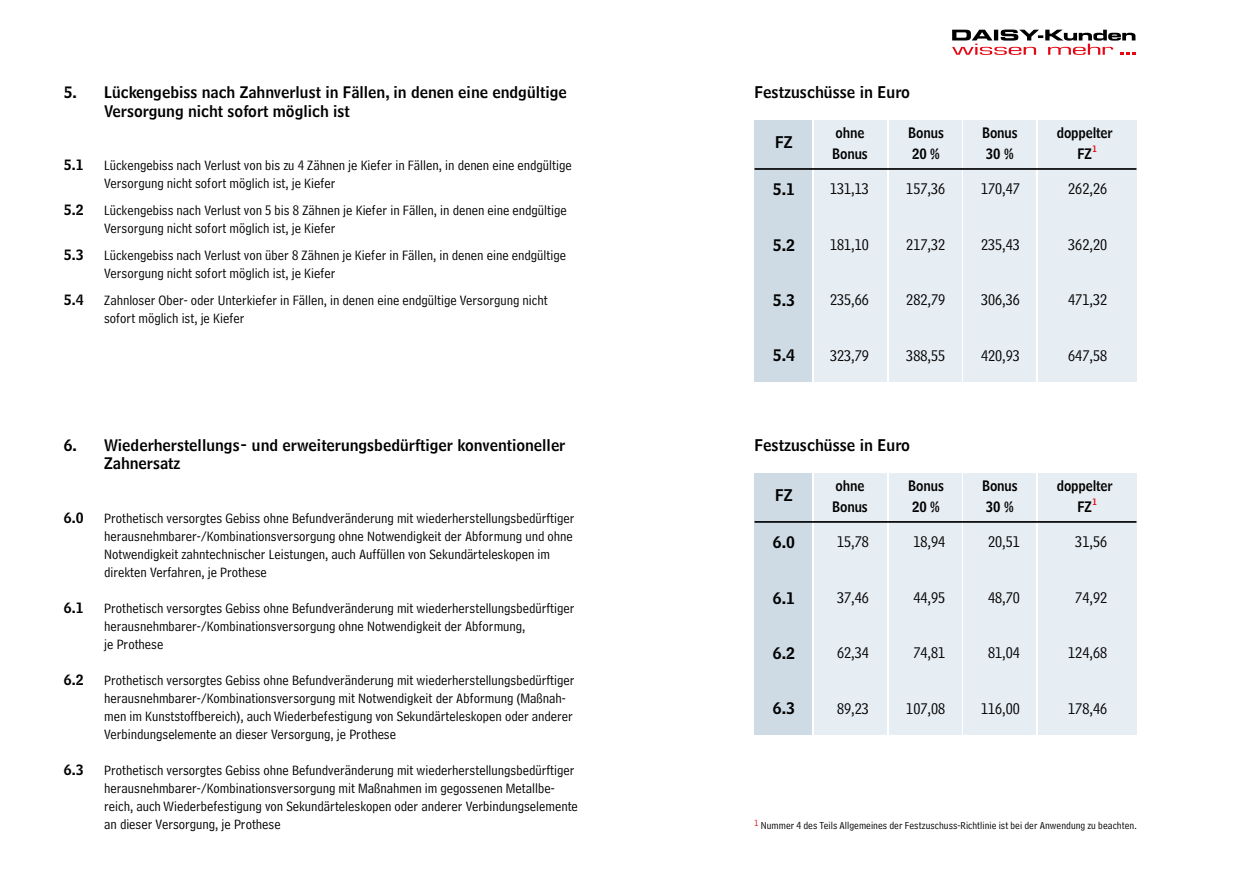
<style>
.page{position:relative;width:1259px;height:893px;background:#fff}
.page>*{position:absolute;margin:0;border:0;box-sizing:border-box;transform-origin:0 0}
.t1{font:15.9px "Bell Centennial Address";color:#000}
.t2{font:15.9px "Bell Centennial Name And Number";color:#000}
.t3{font:15.75px/18.9px "Bell Centennial Name And Number";color:#000}
.t4{font:14.25px/18px "Bell Centennial Address";color:#000}
.t5{font:14.25px/20.1px "Bell Centennial Name And Number";letter-spacing:-.01em;color:#000;scale:.93 1}
.t6{font:14.25px "Bell Centennial Name And Number";letter-spacing:-.01em;color:#000}
.t7{font:10.65px "Bell Centennial Address";letter-spacing:.005em;color:#000}
.t8{font:9.15px "Bell Centennial Address";color:#e30613}
.t9{font:8.85px "Bell Centennial Name And Number";color:#e30613;scale:.93 1}
</style>
<div class="page">
<svg style="left:952px;top:30px;width:183px;height:25px"></svg>
<div style="left:754px;top:121px;width:57px;height:261px;background:#cedbe5"></div>
<div style="left:814px;top:121px;width:72px;height:261px;background:#e6edf3"></div>
<div style="left:889px;top:121px;width:72px;height:261px;background:#e6edf3"></div>
<div style="left:963px;top:121px;width:73px;height:261px;background:#e6edf3"></div>
<div style="left:1038px;top:121px;width:98px;height:261px;background:#e6edf3"></div>
<hr style="left:754px;top:168px;width:382px;height:2px;background:#000">
<div style="left:754px;top:473px;width:57px;height:262px;background:#cedbe5"></div>
<div style="left:814px;top:473px;width:72px;height:262px;background:#e6edf3"></div>
<div style="left:889px;top:473px;width:72px;height:262px;background:#e6edf3"></div>
<div style="left:963px;top:473px;width:73px;height:262px;background:#e6edf3"></div>
<div style="left:1038px;top:473px;width:98px;height:262px;background:#e6edf3"></div>
<hr style="left:754px;top:521px;width:382px;height:2px;background:#000">
<p class="t3" style="left:104px;top:82px;width:464px;text-indent:-40px">5. Lückengebiss nach Zahnverlust in Fällen, in denen eine endgültige<br>Versorgung nicht sofort möglich ist</p>
<p class="t6" style="left:64px;top:156px;width:21px">5.1</p>
<p class="t4" style="left:104px;top:157px;width:469px">Lückengebiss nach Verlust von bis zu 4 Zähnen je Kiefer in Fällen, in denen eine endgültige<br>Versorgung nicht sofort möglich ist, je Kiefer</p>
<p class="t6" style="left:64px;top:201px;width:21px">5.2</p>
<p class="t4" style="left:104px;top:202px;width:464px">Lückengebiss nach Verlust von 5 bis 8 Zähnen je Kiefer in Fällen, in denen eine endgültige<br>Versorgung nicht sofort möglich ist, je Kiefer</p>
<p class="t6" style="left:64px;top:246px;width:21px">5.3</p>
<p class="t4" style="left:104px;top:247px;width:463px">Lückengebiss nach Verlust von über 8 Zähnen je Kiefer in Fällen, in denen eine endgültige<br>Versorgung nicht sofort möglich ist, je Kiefer</p>
<p class="t6" style="left:64px;top:291px;width:21px">5.4</p>
<p class="t4" style="left:104px;top:292px;width:445px">Zahnloser Ober- oder Unterkiefer in Fällen, in denen eine endgültige Versorgung nicht sofort möglich ist, je Kiefer</p>
<p class="t3" style="left:104px;top:435px;width:463px;text-indent:-40px">6. Wiederherstellungs- und erweiterungsbedürftiger konventioneller<br>Zahnersatz</p>
<p class="t6" style="left:64px;top:509px;width:21px">6.0</p>
<p class="t4" style="left:104px;top:509px;width:472px">Prothetisch versorgtes Gebiss ohne Befundveränderung mit wiederherstellungsbedürftiger herausnehmbarer-/Kombinationsversorgung ohne Notwendigkeit der Abformung und ohne Notwendigkeit zahntechnischer Leistungen, auch Auffüllen von Sekundärteleskopen im direkten Verfahren, je Prothese</p>
<p class="t6" style="left:64px;top:599px;width:21px">6.1</p>
<p class="t4" style="left:104px;top:599px;width:472px">Prothetisch versorgtes Gebiss ohne Befundveränderung mit wiederherstellungsbedürftiger herausnehmbarer-/Kombinationsversorgung ohne Notwendigkeit der Abformung,<br>je Prothese</p>
<p class="t6" style="left:64px;top:671px;width:21px">6.2</p>
<p class="t4" style="left:104px;top:671px;width:472px">Prothetisch versorgtes Gebiss ohne Befundveränderung mit wiederherstellungsbedürftiger herausnehmbarer-/Kombinationsversorgung mit Notwendigkeit der Abformung (Maßnah&shy;men im Kunststoffbereich), auch Wiederbefestigung von Sekundärteleskopen oder anderer Verbindungselemente an dieser Versorgung, je Prothese</p>
<p class="t6" style="left:64px;top:761px;width:21px">6.3</p>
<p class="t4" style="left:104px;top:761px;width:475px">Prothetisch versorgtes Gebiss ohne Befundveränderung mit wiederherstellungsbedürftiger herausnehmbarer-/Kombinationsversorgung mit Maßnahmen im gegossenen Metallbe&shy;reich, auch Wiederbefestigung von Sekundärteleskopen oder anderer Verbindungselemente an dieser Versorgung, je Prothese</p>
<p class="t2" style="left:754px;top:82px;width:157px">Festzuschüsse in Euro</p>
<p class="t2" style="left:775px;top:132px;width:19px">FZ</p>
<p class="t2" style="left:773px;top:179px;width:24px">5.1</p>
<p class="t5" style="left:832px;top:123px;width:40px">ohne<br>Bonus</p>
<p class="t1" style="left:830px;top:180px;width:40px">131,13</p>
<p class="t5" style="left:908px;top:123px;width:40px">Bonus<br>20 %</p>
<p class="t5" style="left:982px;top:123px;width:40px">Bonus<br>30 %</p>
<p class="t5" style="left:1056px;top:123px;width:61px;text-align:center">doppelter<br>FZ</p>
<p class="t9" style="left:1092px;top:143px;width:6px">1</p>
<p class="t1" style="left:906px;top:180px;width:40px">157,36</p>
<p class="t1" style="left:981px;top:180px;width:40px">170,47</p>
<p class="t1" style="left:1068px;top:180px;width:40px">262,26</p>
<p class="t2" style="left:773px;top:235px;width:24px">5.2</p>
<p class="t1" style="left:830px;top:235px;width:40px">181,10</p>
<p class="t1" style="left:906px;top:235px;width:40px">217,32</p>
<p class="t1" style="left:981px;top:235px;width:40px">235,43</p>
<p class="t1" style="left:1068px;top:235px;width:40px">362,20</p>
<p class="t2" style="left:773px;top:290px;width:24px">5.3</p>
<p class="t1" style="left:830px;top:291px;width:40px">235,66</p>
<p class="t1" style="left:906px;top:291px;width:40px">282,79</p>
<p class="t1" style="left:981px;top:291px;width:40px">306,36</p>
<p class="t1" style="left:1068px;top:291px;width:40px">471,32</p>
<p class="t2" style="left:773px;top:346px;width:24px">5.4</p>
<p class="t1" style="left:830px;top:346px;width:40px">323,79</p>
<p class="t1" style="left:906px;top:346px;width:40px">388,55</p>
<p class="t1" style="left:981px;top:346px;width:40px">420,93</p>
<p class="t1" style="left:1068px;top:346px;width:40px">647,58</p>
<p class="t2" style="left:754px;top:435px;width:157px">Festzuschüsse in Euro</p>
<p class="t2" style="left:775px;top:485px;width:19px">FZ</p>
<p class="t2" style="left:773px;top:532px;width:24px">6.0</p>
<p class="t5" style="left:832px;top:476px;width:40px">ohne<br>Bonus</p>
<p class="t1" style="left:837px;top:533px;width:33px">15,78</p>
<p class="t5" style="left:908px;top:476px;width:40px">Bonus<br>20 %</p>
<p class="t5" style="left:982px;top:476px;width:40px">Bonus<br>30 %</p>
<p class="t5" style="left:1056px;top:476px;width:61px;text-align:center">doppelter<br>FZ</p>
<p class="t9" style="left:1092px;top:496px;width:6px">1</p>
<p class="t1" style="left:913px;top:533px;width:33px">18,94</p>
<p class="t1" style="left:988px;top:533px;width:33px">20,51</p>
<p class="t1" style="left:1075px;top:533px;width:33px">31,56</p>
<p class="t2" style="left:773px;top:588px;width:24px">6.1</p>
<p class="t1" style="left:837px;top:588px;width:33px">37,46</p>
<p class="t1" style="left:913px;top:588px;width:33px">44,95</p>
<p class="t1" style="left:988px;top:588px;width:33px">48,70</p>
<p class="t1" style="left:1075px;top:588px;width:33px">74,92</p>
<p class="t2" style="left:773px;top:643px;width:24px">6.2</p>
<p class="t1" style="left:837px;top:644px;width:33px">62,34</p>
<p class="t1" style="left:913px;top:644px;width:33px">74,81</p>
<p class="t1" style="left:988px;top:644px;width:33px">81,04</p>
<p class="t1" style="left:1068px;top:644px;width:40px">124,68</p>
<p class="t2" style="left:773px;top:698px;width:24px">6.3</p>
<p class="t1" style="left:837px;top:699px;width:33px">89,23</p>
<p class="t1" style="left:906px;top:699px;width:40px">107,08</p>
<p class="t1" style="left:981px;top:699px;width:40px">116,00</p>
<p class="t1" style="left:1068px;top:699px;width:40px">178,46</p>
<p class="t8" style="left:754px;top:818px;width:6px">1</p>
<p class="t7" style="left:761px;top:819px;width:377px">Nummer 4 des Teils Allgemeines der Festzuschuss-Richtlinie ist bei der Anwendung zu beachten.</p>
</div>
